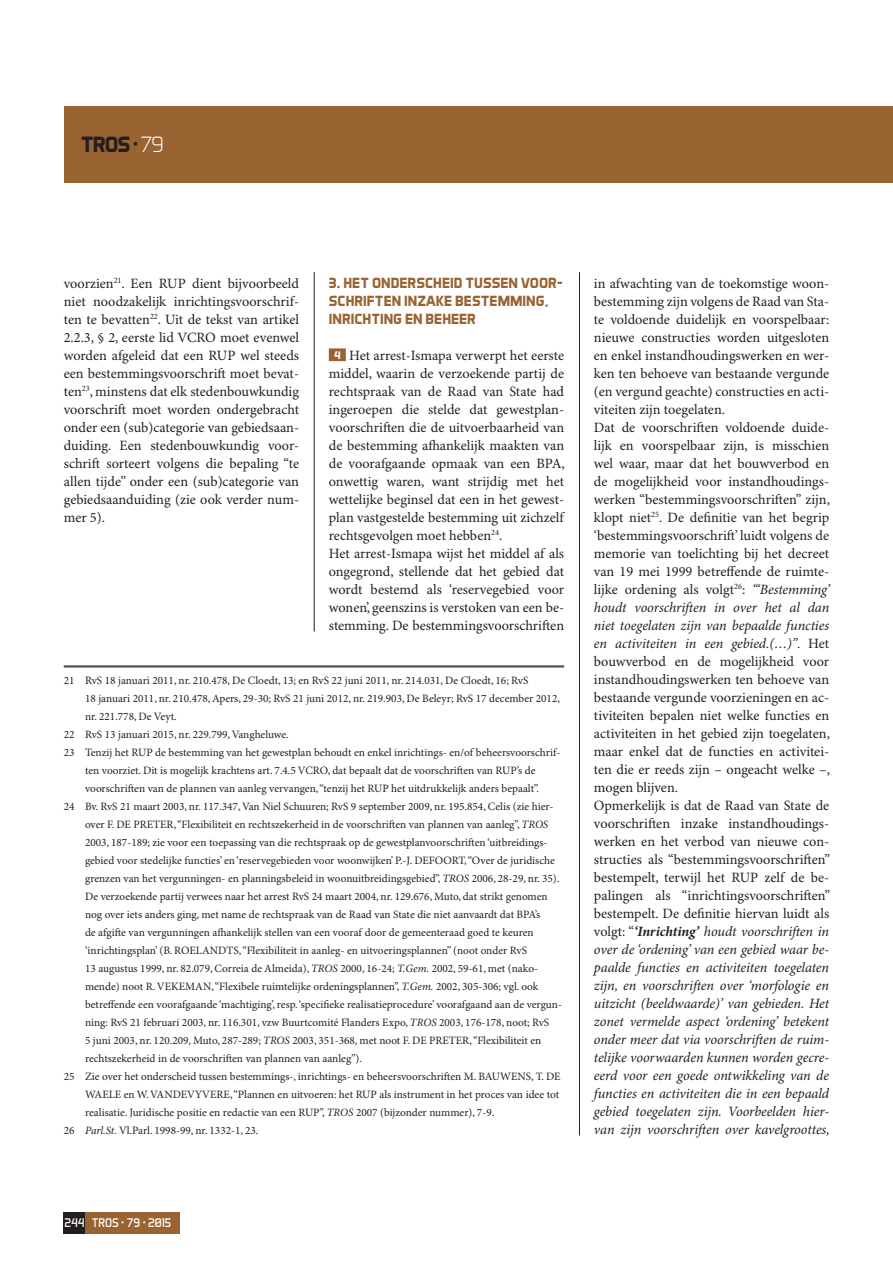
<style>
.page{position:relative;width:893px;height:1263px;background:#fff}
.page>*{position:absolute;margin:0;border:0;box-sizing:border-box;transform-origin:0 0}
.t1{font:700 22.5px "Aero Matics";color:#231f20}
._03_Tussentitel_kleu{font:700 15px/18px "Aero Matics";color:#996432}
._00_vierkantje_1cijf{font:14.25px/18px "Minion Pro";color:#231f20;text-align:justify}
.t2{font:italic 14.25px/18px "Minion Pro";letter-spacing:-.005em;color:#231f20;text-align:justify}
.t3{font:12.75px "Aero Matics";color:#fff}
._08_voetnoten{font:11.25px/18px "Minion Pro";color:#231f20}
._07_voetnoten_streep{font:11.25px/18px "Minion Pro";color:#231f20}
.s1{font-weight:300;color:#fff}
.s2{font-family:"Aero Matics";font-weight:700;font-size:11.25px;color:#fff}
.s3{font-style:italic}
.s4{font-style:normal}
.s5{font-weight:700}
</style>
<div class="page">
<div style="left:64px;top:106px;width:829px;height:77px;background:#996432"></div>
<div style="left:64px;top:1212px;width:21px;height:21px;background:#231f20"></div>
<hr style="left:579px;top:272px;width:1px;height:863px;background:#231f20">
<div style="left:85px;top:1212px;width:95px;height:21px;background:#996432"></div>
<hr style="left:314px;top:272px;width:1px;height:359px;background:#231f20">
<div style="left:329px;top:348px;width:17px;height:13px;background:#996432"></div>
<hr style="left:64px;top:665px;width:500px;height:1px;background:#231f20">
<hr style="left:64px;top:667px;width:500px;height:1px;background:#231f20">
<h1 class="t1" style="left:81px;top:131px;width:84px">TROS • <span class="s1">79</span></h1>
<p class="_00_vierkantje_1cijf" style="left:64px;top:275px;width:237px">voorzien<sup>21</sup>. Een RUP dient bijvoorbeeld niet noodzakelijk inrichtingsvoorschrif&shy;ten te bevatten<sup>22</sup>. Uit de tekst van artikel 2.2.3, § 2, eerste lid VCRO moet evenwel worden afgeleid dat een RUP wel steeds een bestemmingsvoorschrift moet bevat&shy;ten<sup>23</sup>, minstens dat elk stedenbouwkundig voorschrift moet worden ondergebracht onder een (sub)categorie van gebiedsaan&shy;duiding. Een stedenbouwkundig voor&shy;schrift sorteert volgens die bepaling “te allen tijde” onder een (sub)categorie van gebiedsaanduiding (zie ook verder num&shy;mer 5).</p>
<p class="_03_Tussentitel_kleu" style="left:329px;top:274px;width:236px">3. HET ONDERSCHEID TUSSEN VOOR-<br>SCHRIFTEN INZAKE BESTEMMING,<br>INRICHTING EN BEHEER</p>
<p class="_00_vierkantje_1cijf" style="left:329px;top:347px;width:238px;text-indent:5px"><span class="s2">4</span> Het arrest-Ismapa verwerpt het eerste middel, waarin de verzoekende partij de rechtspraak van de Raad van State had ingeroepen die stelde dat gewestplan&shy;voorschriften die de uitvoerbaarheid van de bestemming afhankelijk maakten van de voorafgaande opmaak van een BPA, onwettig waren, want strijdig met het wettelijke beginsel dat een in het gewest&shy;plan vastgestelde bestemming uit zichzelf rechtsgevolgen moet hebben<sup>24</sup>.</p>
<p class="_00_vierkantje_1cijf" style="left:329px;top:545px;width:237px">Het arrest-Ismapa wijst het middel af als ongegrond, stellende dat het gebied dat wordt bestemd als ‘reservegebied voor wonen’, geenszins is verstoken van een be&shy;stemming. De bestemmingsvoorschriften</p>
<p class="_07_voetnoten_streep" style="left:85px;top:672px;width:476px;text-indent:-21px">21 RvS 18 januari 2011, nr. 210.478, De Cloedt, 13; en RvS 22 juni 2011, nr. 214.031, De Cloedt, 16; RvS<br>18 januari 2011, nr. 210.478, Apers, 29-30; RvS 21 juni 2012, nr. 219.903, De Beleyr; RvS 17 december 2012, nr. 221.778, De Veyt.</p>
<p class="_08_voetnoten" style="left:64px;top:726px;width:227px">22 RvS 13 januari 2015, nr. 229.799, Vangheluwe.</p>
<p class="_08_voetnoten" style="left:64px;top:744px;width:498px;text-align:center">23 Tenzij het RUP de bestemming van het gewestplan behoudt en enkel inrichtings- en/of beheersvoorschrif&shy;ten voorziet. Dit is mogelijk krachtens art. 7.4.5 VCRO, dat bepaalt dat de voorschriften van RUP’s de voorschriften van de plannen van aanleg vervangen, “tenzij het RUP het uitdrukkelijk anders bepaalt”.</p>
<p class="_08_voetnoten" style="left:85px;top:798px;width:476px;text-indent:-21px">24 Bv. RvS 21 maart 2003, nr. 117.347, Van Niel Schuuren; RvS 9 september 2009, nr. 195.854, Celis (zie hier&shy;over F. DE PRETER, “Flexibiliteit en rechtszekerheid in de voorschriften van plannen van aanleg”, <span class="s3">TROS </span>2003, 187-189; zie voor een toepassing van die rechtspraak op de gewestplanvoorschriften ‘uitbreidings&shy;gebied voor stedelijke functies’ en ‘reservegebieden voor woonwijken’ P.-J. DEFOORT, “Over de juridische grenzen van het vergunningen- en planningsbeleid in woonuitbreidingsgebied”, <span class="s3">TROS</span> 2006, 28-29, nr. 35).</p>
<p class="_08_voetnoten" style="left:85px;top:888px;width:478px">De verzoekende partij verwees naar het arrest RvS 24 maart 2004, nr. 129.676, Muto, dat strikt genomen nog over iets anders ging, met name de rechtspraak van de Raad van State die niet aanvaardt dat BPA’s<br>de afgifte van vergunningen afhankelijk stellen van een vooraf door de gemeenteraad goed te keuren ‘inrichtingsplan’ (B. ROELANDTS, “Flexibiliteit in aanleg- en uitvoeringsplannen” (noot onder RvS<br>13 augustus 1999, nr. 82.079, Correia de Almeida), <span class="s3">TROS</span> 2000, 16-24; <span class="s3">T.Gem.</span> 2002, 59-61, met (nako&shy;mende) noot R. VEKEMAN, “Flexibele ruimtelijke ordeningsplannen”, <span class="s3">T.Gem.</span> 2002, 305-306; vgl. ook betreffende een voorafgaande ‘machtiging’, resp. ‘specifieke realisatieprocedure’ voorafgaand aan de vergun&shy;ning: RvS 21 februari 2003, nr. 116.301, vzw Buurtcomité Flanders Expo, <span class="s3">TROS</span> 2003, 176-178, noot; RvS<br>5 juni 2003, nr. 120.209, Muto, 287-289; <span class="s3">TROS</span> 2003, 351-368, met noot F. DE PRETER, “Flexibiliteit en rechtszekerheid in de voorschriften van plannen van aanleg”).</p>
<p class="_08_voetnoten" style="left:85px;top:1068px;width:477px;text-indent:-21px">25 Zie over het onderscheid tussen bestemmings-, inrichtings- en beheersvoorschriften M. BAUWENS, T. DE<br>WAELE en W. VANDEVYVERE, “Plannen en uitvoeren: het RUP als instrument in het proces van idee tot realisatie. Juridische positie en redactie van een RUP”, <span class="s3">TROS</span> 2007 (bijzonder nummer), 7-9.</p>
<p class="_08_voetnoten" style="left:64px;top:1122px;width:196px">26 <span class="s3">Parl.St.</span> Vl.Parl. 1998-99, nr. 1332-1, 23.</p>
<p class="_00_vierkantje_1cijf" style="left:594px;top:275px;width:237px">in afwachting van de toekomstige woon&shy;bestemming zijn volgens de Raad van Sta&shy;te voldoende duidelijk en voorspelbaar: nieuwe constructies worden uitgesloten en enkel instandhoudingswerken en wer&shy;ken ten behoeve van bestaande vergunde (en vergund geachte) constructies en acti&shy;viteiten zijn toegelaten.</p>
<p class="_00_vierkantje_1cijf" style="left:594px;top:419px;width:238px">Dat de voorschriften voldoende duide&shy;lijk en voorspelbaar zijn, is misschien wel waar, maar dat het bouwverbod en de mogelijkheid voor instandhoudings&shy;werken “bestemmingsvoorschriften” zijn, klopt niet<sup>25</sup>. De definitie van het begrip ‘bestemmingsvoorschrift’ luidt volgens de memorie van toelichting bij het decreet van 19 mei 1999 betreffende de ruimte&shy;lijke ordening als volgt<sup>26</sup>: <span class="s3">“‘Bestemming’ houdt voorschriften in over het al dan niet toegelaten zijn van bepaalde functies en activiteiten in een gebied.(…)”.</span> Het bouwverbod en de mogelijkheid voor instandhoudingswerken ten behoeve van bestaande vergunde voorzieningen en ac&shy;tiviteiten bepalen niet welke functies en activiteiten in het gebied zijn toegelaten, maar enkel dat de functies en activitei&shy;ten die er reeds zijn – ongeacht welke –, mogen blijven.</p>
<p class="t2" style="left:594px;top:797px;width:238px"><span class="s4">Opmerkelijk is dat de Raad van State de voorschriften inzake instandhoudings&shy;werken en het verbod van nieuwe con&shy;structies als “bestemmingsvoorschriften” bestempelt, terwijl het RUP zelf de be&shy;palingen als “inrichtingsvoorschriften” bestempelt. De definitie hiervan luidt als volgt: “</span><span class="s5">‘Inrichting’</span> houdt voorschriften in over de ‘ordening’ van een gebied waar be&shy;paalde functies en activiteiten toegelaten zijn, en voorschriften over ‘morfologie en uitzicht (beeldwaarde)’ van gebieden. Het zonet vermelde aspect ‘ordening’ betekent onder meer dat via voorschriften de ruim&shy;telijke voorwaarden kunnen worden gecre&shy;ëerd voor een goede ontwikkeling van de functies en activiteiten die in een bepaald gebied toegelaten zijn. Voorbeelden hier&shy;van zijn voorschriften over kavelgroottes,</p>
<p class="t3" style="left:64px;top:1215px;width:22px">244</p>
<p class="t3" style="left:92px;top:1215px;width:81px">TROS • 79 • 2015</p>
</div>
